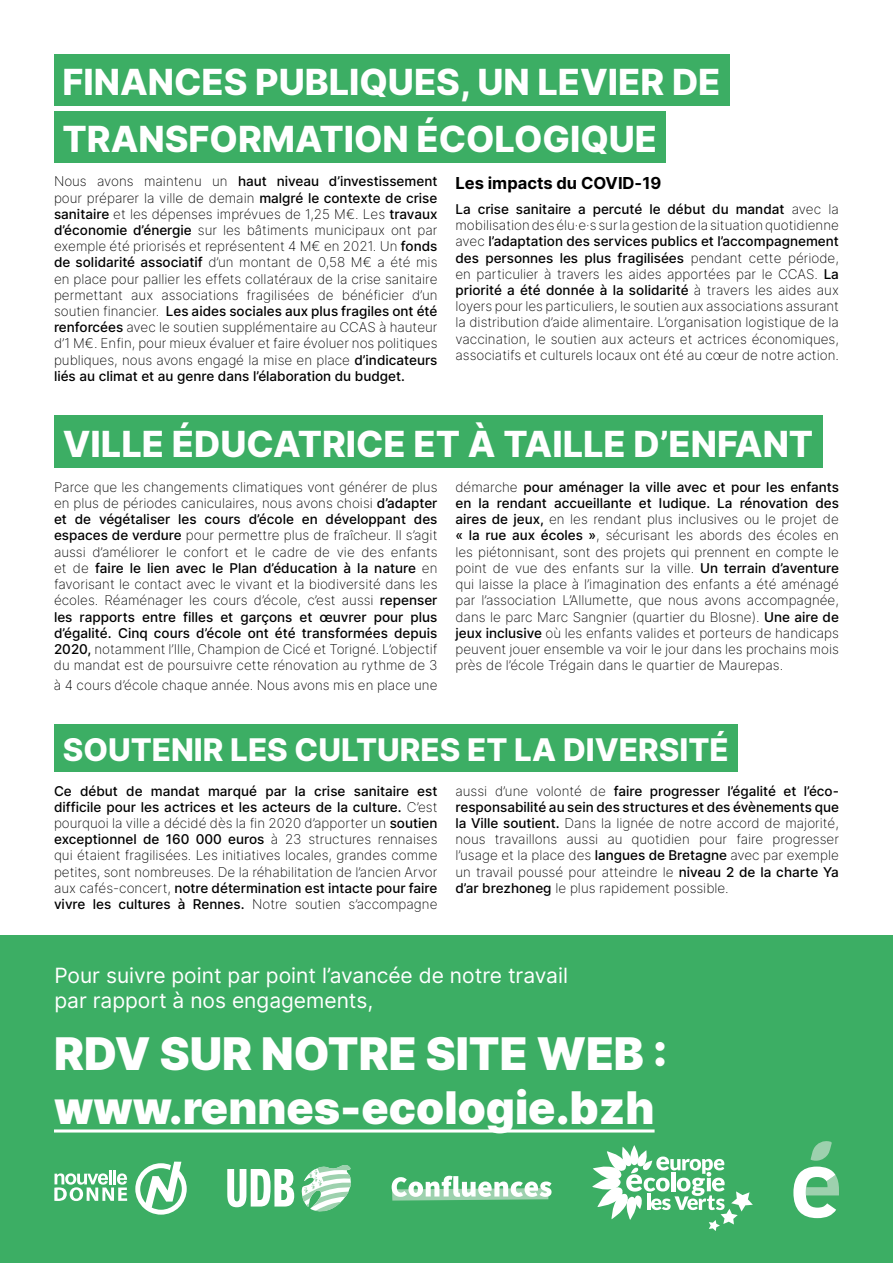
<style>
.page{position:relative;width:893px;height:1263px;background:#fff}
.page>*{position:absolute;margin:0;border:0;box-sizing:border-box;transform-origin:0 0}
.t1{font:900 45px/54px "Inter";color:#fff}
.t2{font:800 36px/56.8px "Inter";color:#fff}
.t3{font:800 31.2px "Inter";color:#fff}
.t4{font:21px/25.2px "Inter";color:#fff}
.t5{font:700 16.5px "Inter";color:#000}
.t6{font:200 13.5px/16.2px "Inter";color:#000;text-align:justify}
.s1{font-weight:500}
</style>
<div class="page">
<div style="left:0;top:935px;width:893px;height:328px;background:#3cae64"></div>
<hr style="left:54px;top:1129px;width:601px;height:3px;background:#fff">
<div style="left:54px;top:54px;width:675px;height:52px;background:#3cae64"></div>
<div style="left:54px;top:111px;width:612px;height:52px;background:#3cae64"></div>
<div style="left:54px;top:724px;width:684px;height:48px;background:#3cae64"></div>
<div style="left:54px;top:416px;width:768px;height:52px;background:#3cae64"></div>
<hr style="left:109px;top:1169px;width:3px;height:15px;background:#fff">
<hr style="left:113px;top:1169px;width:3px;height:15px;background:#fff">
<svg style="left:54px;top:1173px;width:73px;height:28px"></svg>
<svg style="left:135px;top:1161px;width:52px;height:54px"></svg>
<svg style="left:227px;top:1169px;width:67px;height:38px"></svg>
<svg style="left:301px;top:1165px;width:50px;height:47px"></svg>
<svg style="left:592px;top:1145px;width:161px;height:86px"></svg>
<svg style="left:392px;top:1176px;width:159px;height:24px"></svg>
<svg style="left:793px;top:1141px;width:46px;height:78px"></svg>
<h2 class="t2" style="left:63px;top:53px;width:659px">FINANCES PUBLIQUES, UN LEVIER DE<br>TRANSFORMATION ÉCOLOGIQUE</h2>
<p class="t6" style="left:54px;top:173px;width:385px">Nous avons maintenu un <span class="s1">haut niveau d’investissement </span>pour préparer la ville de demain <span class="s1">malgré le contexte de crise sanitaire</span> et les dépenses imprévues de 1,25 M€. Les <span class="s1">travaux d’économie d’énergie</span> sur les bâtiments municipaux ont par exemple été priorisés et représentent 4 M€ en 2021. Un <span class="s1">fonds de solidarité associatif</span> d’un montant de 0,58 M€ a été mis en place pour pallier les effets collatéraux de la crise sanitaire permettant aux associations fragilisées de bénéficier d’un soutien financier. <span class="s1">Les aides sociales aux plus fragiles ont été renforcées</span> avec le soutien supplémentaire au CCAS à hauteur d’1 M€. Enfin, pour mieux évaluer et faire évoluer nos politiques publiques, nous avons engagé la mise en place <span class="s1">d’indicateurs liés au climat et au genre dans l’élaboration du budget.</span></p>
<p class="t5" style="left:455px;top:171px;width:207px">Les impacts du COVID-19</p>
<p class="t6" style="left:455px;top:201px;width:385px"><span class="s1">La crise sanitaire a percuté le début du mandat</span> avec la mobilisation des élu·e·s sur la gestion de la situation quotidienne avec <span class="s1">l’adaptation des services publics et l’accompagnement des personnes les plus fragilisées</span> pendant cette période, en particulier à travers les aides apportées par le CCAS. <span class="s1">La priorité a été donnée à la solidarité</span> à travers les aides aux loyers pour les particuliers, le soutien aux associations assurant la distribution d’aide alimentaire. L’organisation logistique de la vaccination, le soutien aux acteurs et actrices économiques, associatifs et culturels locaux ont été au cœur de notre action.</p>
<h2 class="t2" style="left:63px;top:415px;width:752px">VILLE ÉDUCATRICE ET À TAILLE D’ENFANT</h2>
<p class="t6" style="left:54px;top:479px;width:385px">Parce que les changements climatiques vont générer de plus en plus de périodes caniculaires, nous avons choisi <span class="s1">d’adapter et de végétaliser les cours d’école en développant des espaces de verdure</span> pour permettre plus de fraîcheur. Il s’agit aussi d’améliorer le confort et le cadre de vie des enfants et de <span class="s1">faire le lien avec le Plan d’éducation à la nature</span> en favorisant le contact avec le vivant et la biodiversité dans les écoles. Réaménager les cours d’école, c’est aussi <span class="s1">repenser les rapports entre filles et garçons et œuvrer pour plus d’égalité. Cinq cours d’école ont été transformées depuis 2020,</span> notamment l’Ille, Champion de Cicé et Torigné. L’objectif du mandat est de poursuivre cette rénovation au rythme de 3</p>
<p class="t6" style="left:54px;top:677px;width:385px">à 4 cours d’école chaque année. Nous avons mis en place une</p>
<p class="t6" style="left:455px;top:479px;width:385px">démarche <span class="s1">pour aménager la ville avec et pour les enfants en la rendant accueillante et ludique. La rénovation des aires de jeux,</span> en les rendant plus inclusives ou le projet de <span class="s1">« la rue aux écoles »</span>, sécurisant les abords des écoles en les piétonnisant, sont des projets qui prennent en compte le point de vue des enfants sur la ville. <span class="s1">Un terrain d’aventure </span>qui laisse la place à l’imagination des enfants a été aménagé par l’association L’Allumette, que nous avons accompagnée, dans le parc Marc Sangnier (quartier du Blosne). <span class="s1">Une aire de jeux inclusive</span> où les enfants valides et porteurs de handicaps peuvent jouer ensemble va voir le jour dans les prochains mois près de l’école Trégain dans le quartier de Maurepas.</p>
<h3 class="t3" style="left:63px;top:727px;width:667px">SOUTENIR LES CULTURES ET LA DIVERSITÉ</h3>
<p class="t6" style="left:54px;top:782px;width:385px"><span class="s1">Ce début de mandat marqué par la crise sanitaire est difficile pour les actrices et les acteurs de la culture.</span> C’est pourquoi la ville a décidé dès la fin 2020 d’apporter un <span class="s1">soutien exceptionnel de 160 000 euros</span> à 23 structures rennaises qui étaient fragilisées. Les initiatives locales, grandes comme petites, sont nombreuses. De la réhabilitation de l’ancien Arvor aux cafés-concert, <span class="s1">notre détermination est intacte pour faire vivre les cultures à Rennes.</span> Notre soutien s’accompagne</p>
<p class="t6" style="left:455px;top:782px;width:385px">aussi d’une volonté de <span class="s1">faire progresser l’égalité et l’éco&shy;responsabilité au sein des structures et des évènements que la Ville soutient.</span> Dans la lignée de notre accord de majorité, nous travaillons aussi au quotidien pour faire progresser l’usage et la place des <span class="s1">langues de Bretagne</span> avec par exemple un travail poussé pour atteindre le <span class="s1">niveau 2 de la charte Ya d’ar brezhoneg</span> le plus rapidement possible.</p>
<h3 class="t4" style="left:54px;top:962px;width:515px">Pour suivre point par point l’avancée de notre travail par rapport à nos engagements,</h3>
<h1 class="t1" style="left:54px;top:1025px;width:615px">RDV SUR NOTRE SITE WEB : www.rennes-ecologie.bzh</h1>
</div>
